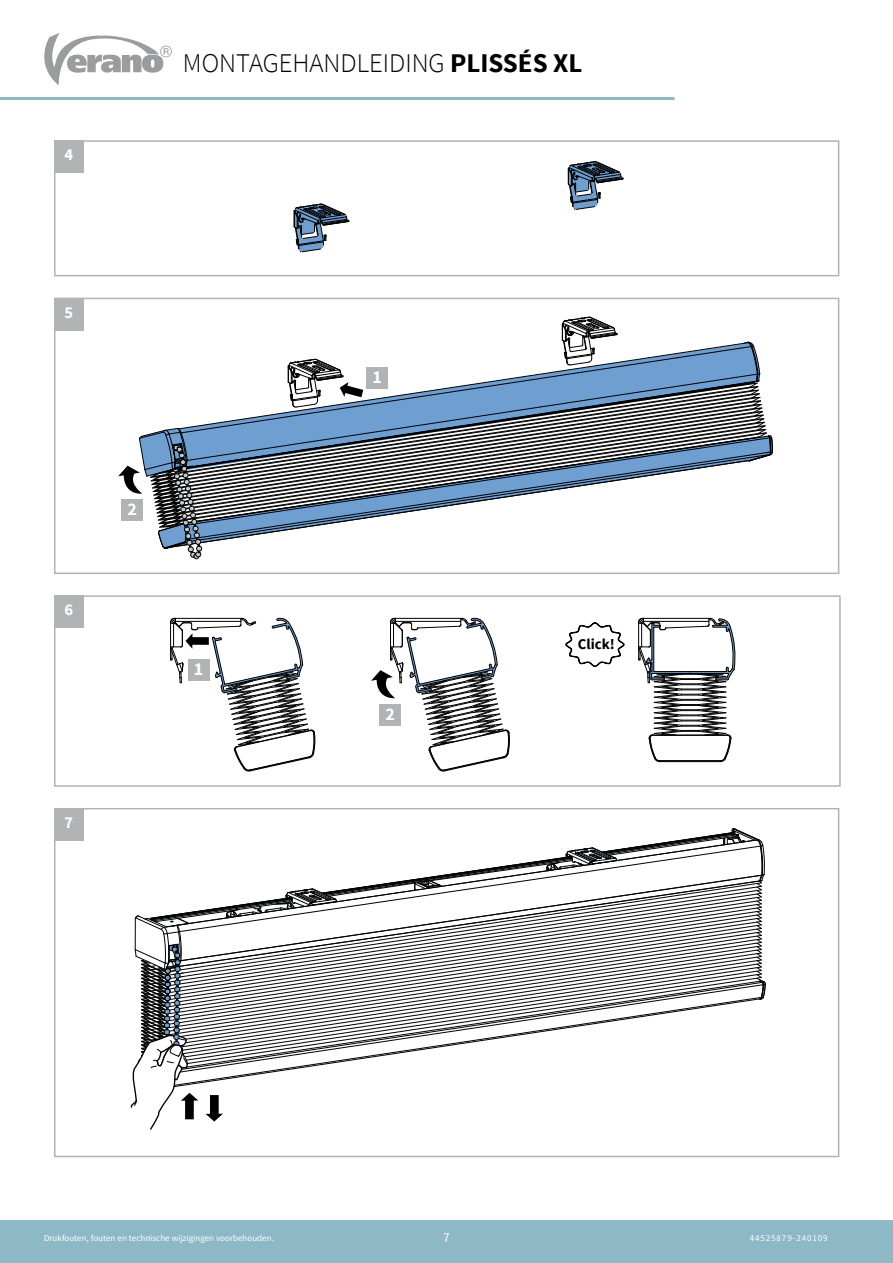
<style>
.page{position:relative;width:893px;height:1263px;background:#fff}
.page>*{position:absolute;margin:0;border:0;box-sizing:border-box;transform-origin:0 0}
.t1{font:300 27px "Source Sans Pro";color:#000}
.t2{font:700 18px "Source Sans Pro";color:#fff}
.t3{font:700 16.5px "Source Sans Pro";color:#fff}
.t4{font:700 14.85px "Source Sans Pro";color:#000}
.t5{font:13.5px "Source Sans Pro";color:#fff}
.t6{font:9px "Source Sans Pro";color:#fff}
.t7{font:9px "Source Sans Pro";letter-spacing:.1em;color:#fff}
.s1{font-weight:700}
</style>
<div class="page">
<svg style="left:44px;top:33px;width:128px;height:52px"></svg>
<hr style="left:0;top:97px;width:674px;height:3px;background:#8db8c5">
<div style="left:0;top:1220px;width:893px;height:43px;background:#8db8c5"></div>
<svg style="left:294px;top:203px;width:55px;height:49px"></svg>
<svg style="left:568px;top:161px;width:56px;height:49px"></svg>
<div style="left:54px;top:140px;width:785px;height:136px;border:2px solid #b1b3b4"></div>
<svg style="left:562px;top:317px;width:56px;height:25px"></svg>
<svg style="left:202px;top:469px;width:494px;height:74px"></svg>
<svg style="left:732px;top:342px;width:41px;height:117px"></svg>
<svg style="left:181px;top:346px;width:571px;height:82px"></svg>
<svg style="left:186px;top:374px;width:572px;height:86px"></svg>
<svg style="left:186px;top:382px;width:568px;height:87px"></svg>
<svg style="left:288px;top:359px;width:75px;height:49px"></svg>
<svg style="left:118px;top:428px;width:84px;height:131px"></svg>
<div style="left:54px;top:298px;width:785px;height:276px;border:2px solid #b1b3b4"></div>
<svg style="left:638px;top:618px;width:98px;height:144px"></svg>
<svg style="left:565px;top:622px;width:59px;height:45px"></svg>
<svg style="left:170px;top:617px;width:145px;height:154px"></svg>
<svg style="left:371px;top:617px;width:139px;height:154px"></svg>
<div style="left:54px;top:595px;width:787px;height:192px;border:2px solid #b1b3b4"></div>
<svg style="left:130px;top:828px;width:636px;height:302px"></svg>
<div style="left:54px;top:808px;width:785px;height:349px;border:2px solid #b1b3b4"></div>
<div style="left:54px;top:140px;width:30px;height:33px;background:#b1b3b4"></div>
<div style="left:54px;top:298px;width:30px;height:33px;background:#b1b3b4"></div>
<div style="left:54px;top:595px;width:30px;height:33px;background:#b1b3b4"></div>
<div style="left:54px;top:808px;width:30px;height:33px;background:#b1b3b4"></div>
<div style="left:367px;top:367px;width:21px;height:21px;background:#b1b3b4"></div>
<div style="left:188px;top:659px;width:21px;height:21px;background:#b1b3b4"></div>
<div style="left:122px;top:499px;width:21px;height:22px;background:#b1b3b4"></div>
<div style="left:380px;top:704px;width:21px;height:21px;background:#b1b3b4"></div>
<h3 class="t3" style="left:65px;top:144px;width:10px">4</h3>
<h1 class="t1" style="left:183px;top:47px;width:401px">MONTAGEHANDLEIDING <span class="s1">PLISSÉS XL</span></h1>
<h3 class="t3" style="left:65px;top:302px;width:10px">5</h3>
<h3 class="t3" style="left:65px;top:599px;width:10px">6</h3>
<h2 class="t2" style="left:128px;top:498px;width:11px">2</h2>
<h3 class="t3" style="left:65px;top:812px;width:10px">7</h3>
<h2 class="t2" style="left:194px;top:657px;width:11px">1</h2>
<h2 class="t2" style="left:373px;top:365px;width:11px">1</h2>
<h2 class="t2" style="left:386px;top:702px;width:11px">2</h2>
<h3 class="t4" style="left:578px;top:635px;width:39px">Click!</h3>
<p class="t6" style="left:44px;top:1233px;width:231px">Drukfouten, fouten en technische wijzigingen voorbehouden.</p>
<h3 class="t5" style="left:443px;top:1229px;width:8px">7</h3>
<p class="t7" style="left:750px;top:1233px;width:80px">44525879-240109</p>
</div>
